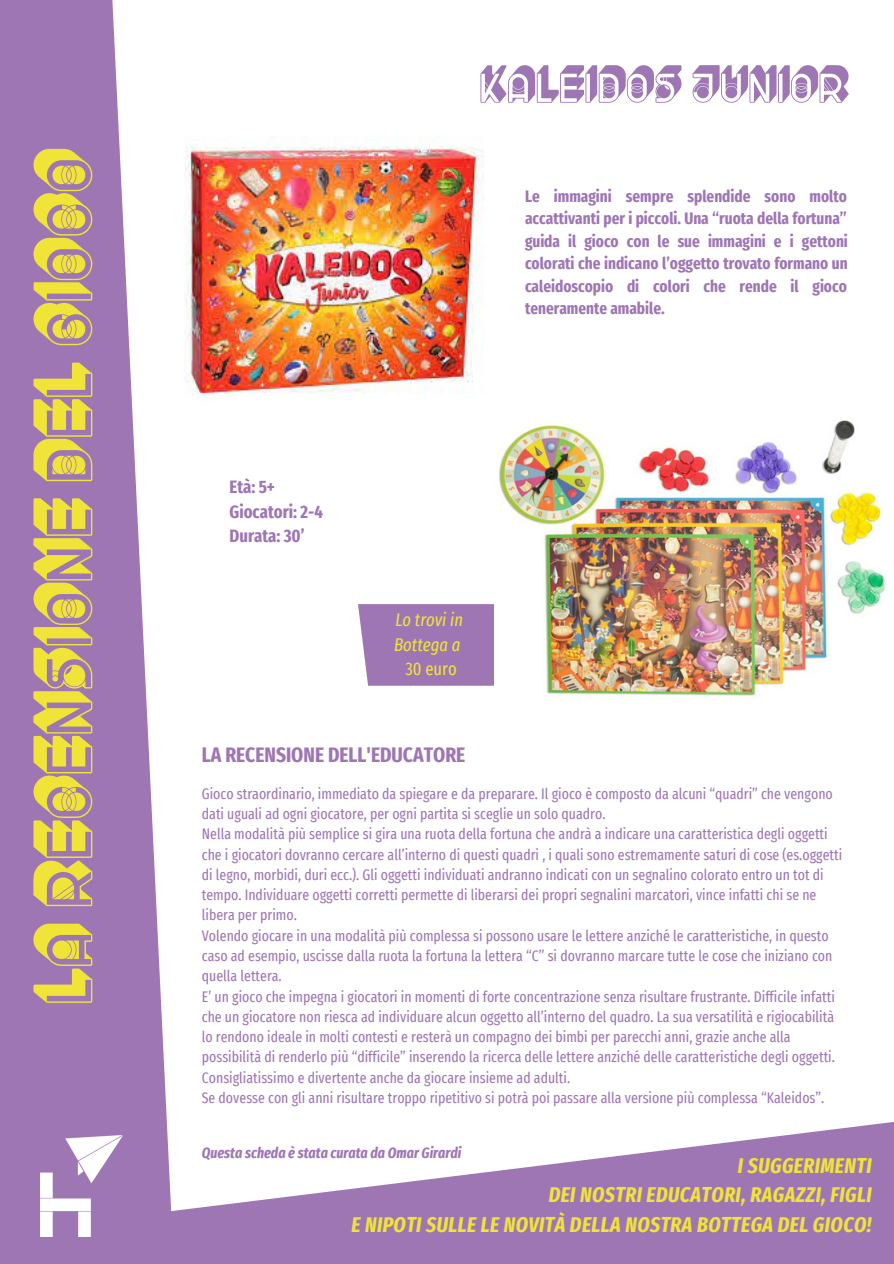
<style>
.page{position:relative;width:894px;height:1264px;background:#fff}
.page>*{position:absolute;margin:0;border:0;box-sizing:border-box;transform-origin:0 0}
.t1{font:84px "Beers";color:#f0e439}
.t2{font:53.7px "Beers";color:#9e76b4}
.t3{font:italic 700 extra-condensed 21.45px/29.2px "Fira Sans";letter-spacing:.02em;color:#f0e439;text-align:right}
.t4{font:700 extra-condensed 21px "Fira Sans";color:#9e76b4}
.t5{font:700 extra-condensed 18px/24.8px "Fira Sans";color:#9e76b4}
.t6{font:italic extra-condensed 18px/24.8px "Fira Sans";color:#f0e439}
.t7{font:extra-condensed 18px "Fira Sans";color:#f0e439}
.t8{font:700 extra-condensed 16.5px/22.5px "Fira Sans";color:#9e76b4;text-align:justify}
.t9{font:extra-condensed 15px/20.2px "Fira Sans";color:#9e76b4}
.t10{font:italic 700 extra-condensed 15px "Fira Sans";color:#9e76b4}
</style>
<div class="page">
<svg style="left:272px;top:1122px;width:621px;height:141px;fill:#9e76b4"></svg>
<svg style="left:0;top:0;width:272px;height:1263px;fill:#9e76b4"></svg>
<img style="left:40px;top:1135px;width:82px;height:101px">
<div style="left:358px;top:604px;width:136px;height:81px;background:#9e76b4"></div>
<img style="left:163px;top:137px;width:321px;height:268px">
<img style="left:499px;top:420px;width:386px;height:276px">
<h1 class="t1" style="left:29px;top:1003px;width:857px;rotate:-90deg">la recensione del gioco</h1>
<h2 class="t2" style="left:479px;top:62px;width:371px">KALEIDOS JUNIOR</h2>
<p class="t8" style="left:525px;top:185px;width:324px">Le immagini sempre splendide sono molto accattivanti per i piccoli. Una “ruota della fortuna” guida il gioco con le sue immagini e i gettoni colorati che indicano l’oggetto trovato formano un caleidoscopio di colori che rende il gioco teneramente amabile.</p>
<p class="t5" style="left:229px;top:474px;width:95px">Età: 5+<br>Giocatori: 2-4<br>Durata: 30’</p>
<p class="t6" style="left:394px;top:607px;width:70px">Lo trovi in<br>Bottega a</p>
<p class="t7" style="left:405px;top:658px;width:53px">30 euro</p>
<h3 class="t4" style="left:202px;top:742px;width:265px">LA RECENSIONE DELL'EDUCATORE</h3>
<p class="t9" style="left:202px;top:783px;width:641px">Gioco straordinario, immediato da spiegare e da preparare. Il gioco è composto da alcuni “quadri” che vengono dati uguali ad ogni giocatore, per ogni partita si sceglie un solo quadro.<br>Nella modalità più semplice si gira una ruota della fortuna che andrà a indicare una caratteristica degli oggetti che i giocatori dovranno cercare all’interno di questi quadri , i quali sono estremamente saturi di cose (es.oggetti di legno, morbidi, duri ecc.). Gli oggetti individuati andranno indicati con un segnalino colorato entro un tot di tempo. Individuare oggetti corretti permette di liberarsi dei propri segnalini marcatori, vince infatti chi se ne libera per primo.<br>Volendo giocare in una modalità più complessa si possono usare le lettere anziché le caratteristiche, in questo caso ad esempio, uscisse dalla ruota la fortuna la lettera “C” si dovranno marcare tutte le cose che iniziano con quella lettera.<br>E’ un gioco che impegna i giocatori in momenti di forte concentrazione senza risultare frustrante. Difficile infatti che un giocatore non riesca ad individuare alcun oggetto all’interno del quadro. La sua versatilità e rigiocabilità lo rendono ideale in molti contesti e resterà un compagno dei bimbi per parecchi anni, grazie anche alla possibilità di renderlo più “difficile” inserendo la ricerca delle lettere anziché delle caratteristiche degli oggetti.<br>Consigliatissimo e divertente anche da giocare insieme ad adulti.<br>Se dovesse con gli anni risultare troppo ripetitivo si potrà poi passare alla versione più complessa “Kaleidos”.</p>
<p class="t10" style="left:202px;top:1143px;width:261px">Questa scheda è stata curata da Omar Girardi</p>
<h3 class="t3" style="left:351px;top:1151px;width:521px">I SUGGERIMENTI<br>DEI NOSTRI EDUCATORI, RAGAZZI, FIGLI<br>E NIPOTI SULLE LE NOVITÀ DELLA NOSTRA BOTTEGA DEL GIOCO!</h3>
</div>
